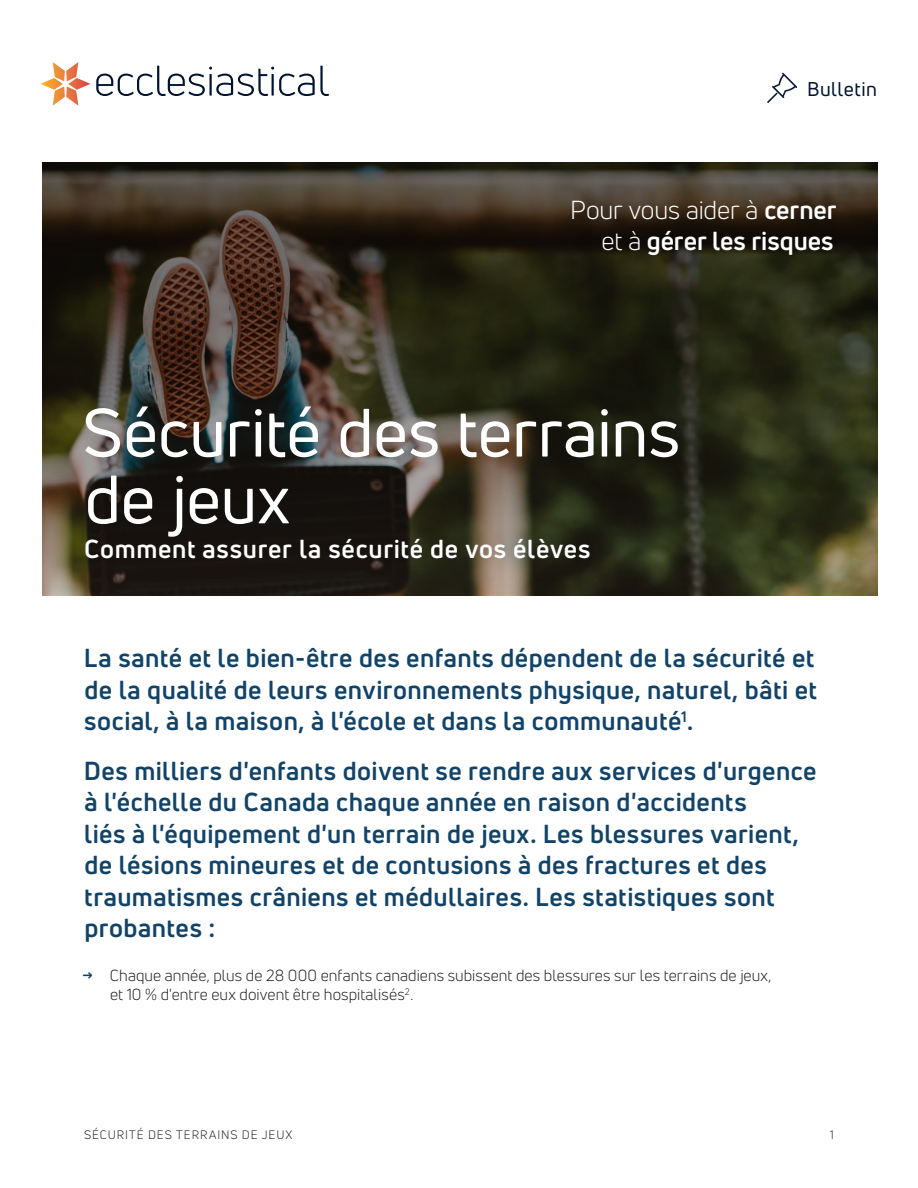
<style>
.page{position:relative;width:918px;height:1188px;background:#fff}
.page>*{position:absolute;margin:0;border:0;box-sizing:border-box;transform-origin:0 0}
.t1{font:66.75px/66.8px "Uni Neue";color:#fff}
.t2{font:700 25.5px/31.5px "Uni Neue";letter-spacing:.015em;color:#114368;text-align:justify}
.t3{font:700 25.5px/31.5px "Uni Neue";color:#fff;text-align:right}
.t4{font:700 25.5px "Uni Neue";letter-spacing:.025em;color:#fff}
.t5{font:19.5px "Uni Neue";letter-spacing:.03em;color:#001432}
.t6{font:15.75px/19.5px "Uni Neue";letter-spacing:.005em;color:#231f20}
.t7{font:12px "Uni Neue";letter-spacing:.08em;color:#231f20}
.s1{font-weight:400}
.s2{font-weight:700;color:#114368}
</style>
<div class="page">
<svg style="left:43px;top:162px;width:834px;height:432px;background:#322e20"></svg>
<svg style="left:41px;top:62px;width:288px;height:44px"></svg>
<img style="left:767px;top:73px;width:30px;height:29px">
<p class="t5" style="left:807px;top:77px;width:72px">Bulletin</p>
<p class="t3" style="left:570px;top:194px;width:268px"><span class="s1">Pour vous aider à</span> cerner <span class="s1">et à</span> gérer les risques</p>
<h1 class="t1" style="left:82px;top:399px;width:599px">Sécurité des terrains de jeux</h1>
<p class="t4" style="left:84px;top:533px;width:508px">Comment assurer la sécurité de vos élèves</p>
<h2 class="t2" style="left:84px;top:642px;width:735px">La santé et le bien-être des enfants dépendent de la sécurité et de la qualité de leurs environnements physique, naturel, bâti et social, à la maison, à l'école et dans la communauté<sup>1</sup>.</h2>
<h2 class="t2" style="left:84px;top:754px;width:734px;text-align:left">Des milliers d'enfants doivent se rendre aux services d'urgence à l'échelle du Canada chaque année en raison d'accidents<br>liés à l'équipement d'un terrain de jeux. Les blessures varient, de lésions mineures et de contusions à des fractures et des traumatismes crâniens et médullaires. Les statistiques sont probantes :</h2>
<p class="t6" style="left:110px;top:965px;width:663px;text-indent:-28px"><span class="s2">→</span> Chaque année, plus de 28 000 enfants canadiens subissent des blessures sur les terrains de jeux, et 10 % d'entre eux doivent être hospitalisés<sup>2</sup>.</p>
<p class="t7" style="left:84px;top:1127px;width:210px">SÉCURITÉ DES TERRAINS DE JEUX</p>
<p class="t7" style="left:830px;top:1127px;width:6px">1</p>
</div>
